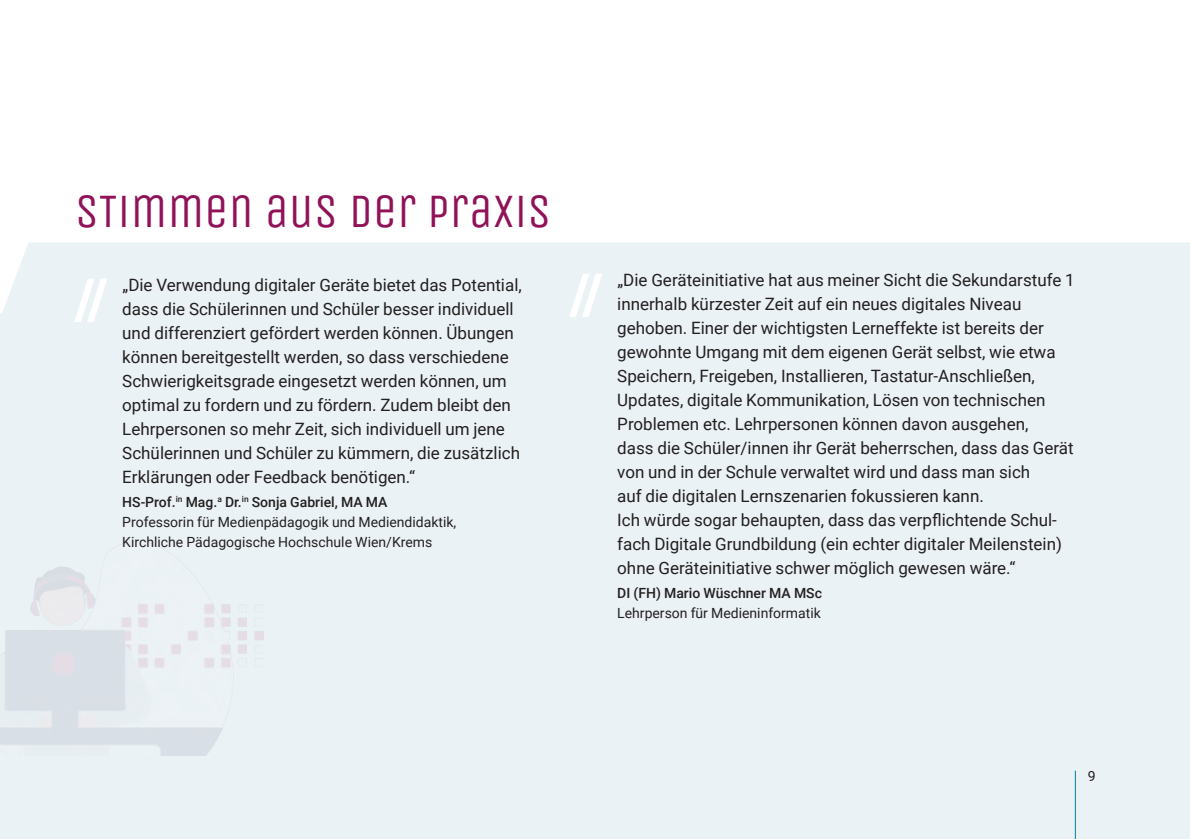
<style>
.page{position:relative;width:1190px;height:839px;background:#fff}
.page>*{position:absolute;margin:0;border:0;box-sizing:border-box;transform-origin:0 0}
.t1{font:48px "Unica One";color:#901259}
.t2{font:17px/24px "Roboto";color:#231f20}
.t3{font:14px/20px "Roboto";color:#231f20}
.s1{font-weight:500}
</style>
<div class="page">
<div style="left:0;top:243px;width:1190px;height:595px;background:#ebf2f6"></div>
<div style="left:862px;top:398px;width:328px;height:71px;background:#ebf2f6"></div>
<hr style="left:1075px;top:770px;width:1px;height:68px;background:#007ea0">
<img style="left:0;top:541px;width:263px;height:214px">
<p class="t1" style="left:75px;top:183px;width:478px">STIMMEN AUS DER PRAXIS</p>
<p class="t2" style="left:122px;top:273px;width:401px">„Die Verwendung digitaler Geräte bietet das Potential, dass die Schülerinnen und Schüler besser individuell und differenziert gefördert werden können. Übungen können bereitgestellt werden, so dass verschiedene Schwierigkeitsgrade eingesetzt werden können, um optimal zu fordern und zu fördern. Zudem bleibt den Lehrpersonen so mehr Zeit, sich individuell um jene Schülerinnen und Schüler zu kümmern, die zusätzlich Erklärungen oder Feedback benötigen.“</p>
<p class="t3" style="left:122px;top:492px;width:336px"><span class="s1">HS-Prof.</span><sup>in</sup> <span class="s1">Mag.</span><sup>a</sup> <span class="s1">Dr.</span><sup>in</sup> <span class="s1">Sonja Gabriel, MA MA<br></span>Professorin für Medienpädagogik und Mediendidaktik,<br>Kirchliche Pädagogische Hochschule Wien/Krems</p>
<p class="t2" style="left:617px;top:268px;width:459px">„Die Geräteinitiative hat aus meiner Sicht die Sekundarstufe 1 innerhalb kürzester Zeit auf ein neues digitales Niveau gehoben. Einer der wichtigsten Lerneffekte ist bereits der gewohnte Umgang mit dem eigenen Gerät selbst, wie etwa Speichern, Freigeben, Installieren, Tastatur-Anschließen, Updates, digitale Kommunikation, Lösen von technischen Problemen etc. Lehrpersonen können davon ausgehen,<br>dass die Schüler/innen ihr Gerät beherrschen, dass das Gerät von und in der Schule verwaltet wird und dass man sich<br>auf die digitalen Lernszenarien fokussieren kann.<br>Ich würde sogar behaupten, dass das verpflichtende Schul&shy;fach Digitale Grundbildung (ein echter digitaler Meilenstein) ohne Geräteinitiative schwer möglich gewesen wäre.“</p>
<p class="t3" style="left:617px;top:583px;width:206px"><span class="s1">DI (FH) Mario Wüschner MA MSc<br></span>Lehrperson für Medieninformatik</p>
<p class="t3" style="left:1087px;top:766px;width:9px">9</p>
</div>
